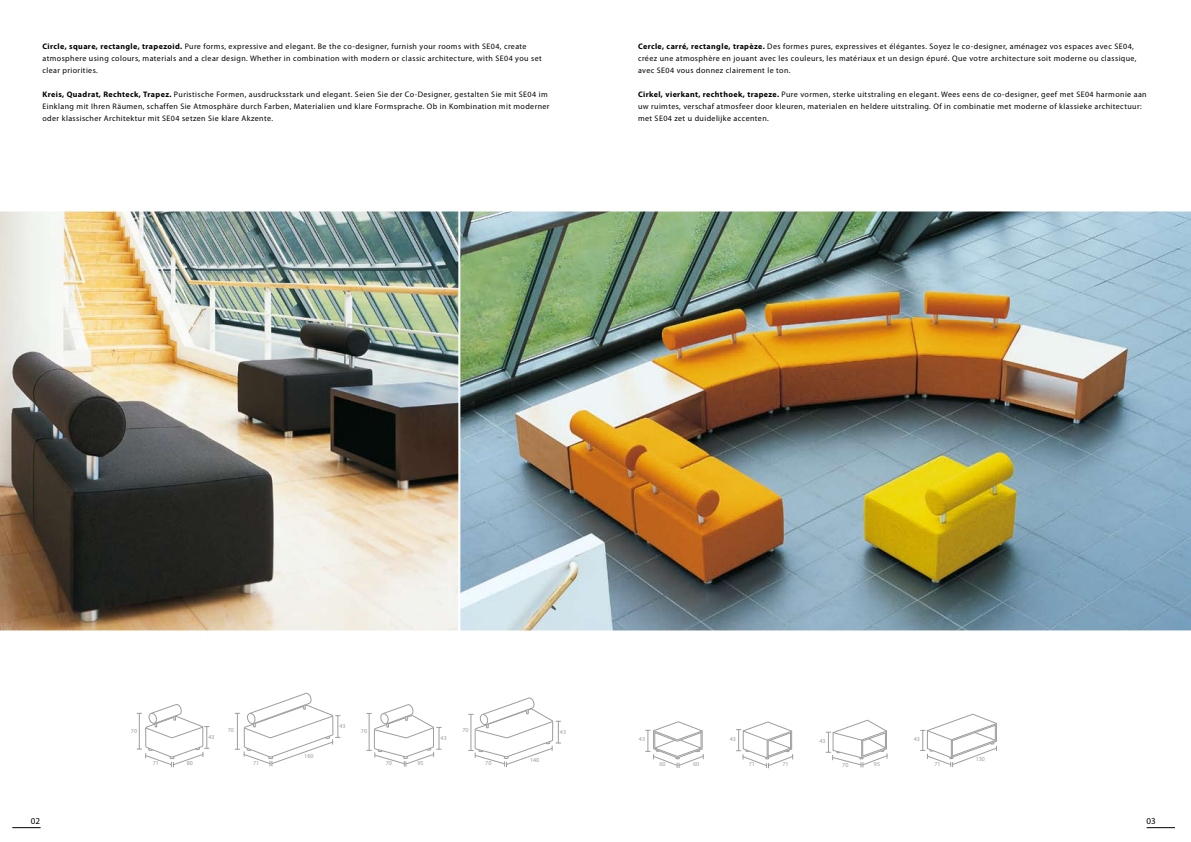
<style>
.page{position:relative;width:1191px;height:842px;background:#fff}
.page>*{position:absolute;margin:0;border:0;box-sizing:border-box;transform-origin:0 0}
.t1{font:9px "Myriad Pro";color:#000}
.t2{font:8px/12px "Myriad Pro";letter-spacing:.05em;color:#000}
.t3{font:6px "Myriad Pro";color:#9c9d9f}
.s1{font-weight:700}
</style>
<div class="page">
<svg style="left:12px;top:827px;width:29px;height:1px"></svg>
<svg style="left:1146px;top:827px;width:29px;height:1px"></svg>
<img style="left:0;top:211px;width:459px;height:420px">
<img style="left:459px;top:211px;width:732px;height:420px">
<svg style="left:137px;top:704px;width:72px;height:63px"></svg>
<svg style="left:235px;top:693px;width:105px;height:74px"></svg>
<svg style="left:468px;top:549px;width:92px;height:218px"></svg>
<svg style="left:367px;top:704px;width:74px;height:62px"></svg>
<svg style="left:645px;top:721px;width:59px;height:47px"></svg>
<svg style="left:736px;top:721px;width:57px;height:47px"></svg>
<svg style="left:826px;top:720px;width:61px;height:47px"></svg>
<svg style="left:920px;top:714px;width:77px;height:53px"></svg>
<p class="t2" style="left:43px;top:40px;width:501px"><span class="s1">Circle, square, rectangle, trapezoid.</span> Pure forms, expressive and elegant. Be the co-designer, furnish your rooms with SE04, create atmosphere using colours, materials and a clear design. Whether in combination with modern or classic architecture, with SE04 you set clear priorities.</p>
<p class="t2" style="left:43px;top:88px;width:508px"><span class="s1">Kreis, Quadrat, Rechteck, Trapez.</span> Puristische Formen, ausdrucksstark und elegant. Seien Sie der Co-Designer, gestalten Sie mit SE04 im<br>Einklang mit Ihren Räumen, schaffen Sie Atmosphäre durch Farben, Materialien und klare Formsprache. Ob in Kombination mit moderner oder klassischer Architektur mit SE04 setzen Sie klare Akzente.</p>
<p class="t2" style="left:638px;top:40px;width:500px"><span class="s1">Cercle, carré, rectangle, trapèze.</span> Des formes pures, expressives et élégantes. Soyez le co-designer, aménagez vos espaces avec SE04, créez une atmosphère en jouant avec les couleurs, les matériaux et un design épuré. Que votre architecture soit moderne ou classique, avec SE04 vous donnez clairement le ton.</p>
<p class="t2" style="left:638px;top:88px;width:510px"><span class="s1">Cirkel, vierkant, rechthoek, trapeze.</span> Pure vormen, sterke uitstraling en elegant. Wees eens de co-designer, geef met SE04 harmonie aan uw ruimtes, verschaf atmosfeer door kleuren, materialen en heldere uitstraling. Of in combinatie met moderne of klassieke architectuur: met SE04 zet u duidelijke accenten.</p>
<p class="t3" style="left:131px;top:727px;width:8px">70</p>
<p class="t3" style="left:153px;top:760px;width:8px">71</p>
<p class="t3" style="left:187px;top:759px;width:8px">80</p>
<p class="t3" style="left:208px;top:733px;width:8px">43</p>
<p class="t3" style="left:339px;top:722px;width:8px">43</p>
<p class="t3" style="left:228px;top:727px;width:8px">70</p>
<p class="t3" style="left:462px;top:726px;width:8px">70</p>
<p class="t3" style="left:361px;top:727px;width:8px">70</p>
<p class="t3" style="left:253px;top:759px;width:8px">71</p>
<p class="t3" style="left:304px;top:752px;width:11px">160</p>
<p class="t3" style="left:386px;top:759px;width:8px">70</p>
<p class="t3" style="left:417px;top:759px;width:8px">95</p>
<p class="t3" style="left:440px;top:734px;width:8px">43</p>
<p class="t3" style="left:485px;top:760px;width:8px">70</p>
<p class="t3" style="left:530px;top:756px;width:11px">140</p>
<p class="t3" style="left:560px;top:728px;width:8px">43</p>
<p class="t3" style="left:639px;top:735px;width:8px">43</p>
<p class="t3" style="left:659px;top:760px;width:8px">60</p>
<p class="t3" style="left:693px;top:760px;width:8px">60</p>
<p class="t3" style="left:729px;top:735px;width:8px">43</p>
<p class="t3" style="left:749px;top:761px;width:8px">71</p>
<p class="t3" style="left:782px;top:761px;width:8px">71</p>
<p class="t3" style="left:819px;top:737px;width:8px">43</p>
<p class="t3" style="left:842px;top:761px;width:8px">70</p>
<p class="t3" style="left:874px;top:760px;width:8px">95</p>
<p class="t3" style="left:914px;top:736px;width:8px">43</p>
<p class="t3" style="left:934px;top:760px;width:8px">71</p>
<p class="t3" style="left:975px;top:755px;width:11px">130</p>
<p class="t1" style="left:31px;top:815px;width:11px">02</p>
<p class="t1" style="left:1146px;top:815px;width:11px">03</p>
</div>
